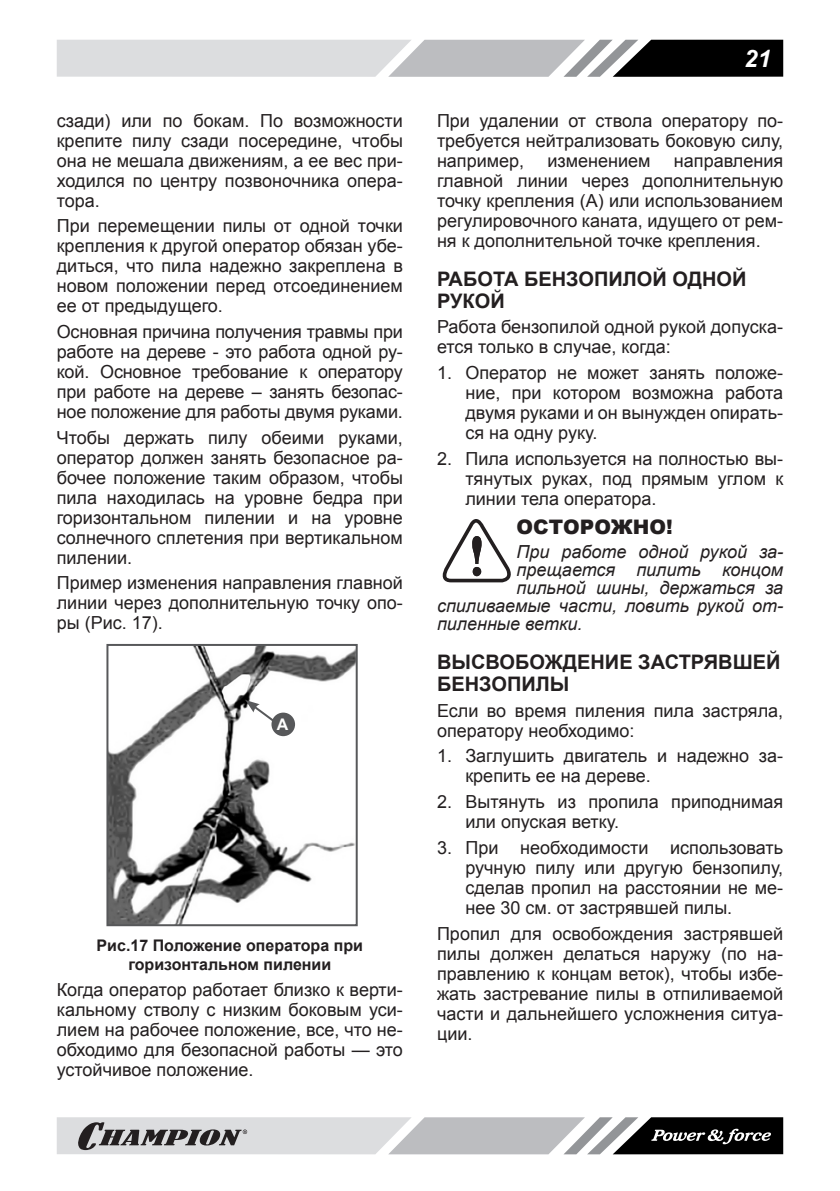
<style>
.page{position:relative;width:840px;height:1191px;background:#fff}
.page>*{position:absolute;margin:0;border:0;box-sizing:border-box;transform-origin:0 0}
.t1{font:italic 700 24px "Arial";color:#fff}
.t2{font:700 20px/22px "Arial";color:#231f20}
.t3{font:900 20px "Arial";color:#231f20}
.t4{font:18px/20px "Arial";color:#231f20;text-align:justify}
.t5{font:italic 18px "Arial";color:#231f20}
.t6{font:700 16px/19.2px "Arial";color:#231f20;text-align:center}
.t7{font:700 16px "Arial";color:#fff}
</style>
<div class="page">
<svg style="left:57px;top:40px;width:725px;height:37px;background:#a7a8aa"></svg>
<svg style="left:57px;top:1117px;width:725px;height:37px;background:#a1a2a3"></svg>
<img style="left:109px;top:647px;width:245px;height:276px">
<div style="left:106px;top:644px;width:251px;height:282px;border:2px solid #57585a"></div>
<div style="left:271px;top:712px;width:24px;height:24px;background:#57585a;border-radius:50%"></div>
<svg style="left:245px;top:700px;width:35px;height:26px"></svg>
<svg style="left:442px;top:519px;width:69px;height:63px"></svg>
<p class="t4" style="left:57px;top:110px;width:347px">сзади) или по бокам. По возможности крепите пилу сзади посередине, чтобы она не мешала движениям, а ее вес при&shy;ходился по центру позвоночника опера&shy;тора.</p>
<p class="t4" style="left:57px;top:216px;width:347px">При перемещении пилы от одной точки крепления к другой оператор обязан убе&shy;диться, что пила надежно закреплена в новом положении перед отсоединением ее от предыдущего.</p>
<p class="t4" style="left:57px;top:322px;width:347px">Основная причина получения травмы при работе на дереве - это работа одной ру&shy;кой. Основное требование к оператору при работе на дереве – занять безопас&shy;ное положение для работы двумя руками.</p>
<p class="t4" style="left:57px;top:427px;width:347px">Чтобы держать пилу обеими руками, оператор должен занять безопасное ра&shy;бочее положение таким образом, чтобы пила находилась на уровне бедра при горизонтальном пилении и на уровне солнечного сплетения при вертикальном пилении.</p>
<p class="t4" style="left:57px;top:573px;width:347px">Пример изменения направления главной линии через дополнительную точку опо&shy;ры (Рис. 17).</p>
<p class="t7" style="left:276px;top:714px;width:13px">А</p>
<p class="t6" style="left:97px;top:936px;width:268px">Рис.17 Положение оператора при горизонтальном пилении</p>
<p class="t4" style="left:57px;top:979px;width:347px">Когда оператор работает близко к верти&shy;кальному стволу с низким боковым уси&shy;лием на рабочее положение, все, что не&shy;обходимо для безопасной работы — это устойчивое положение.</p>
<h1 class="t1" style="left:743px;top:43px;width:28px">21</h1>
<p class="t4" style="left:437px;top:110px;width:347px">При удалении от ствола оператору по&shy;требуется нейтрализовать боковую силу, например,</p>
<p class="t4" style="left:437px;top:150px;width:347px;text-indent:237px">направления главной линии через дополнительную точку крепления (А) или использованием регулировочного каната, идущего от рем&shy;ня к дополнительной точке крепления.</p>
<p class="t2" style="left:437px;top:268px;width:311px">Работа бензопилой одной рукой</p>
<p class="t4" style="left:437px;top:317px;width:347px">Работа бензопилой одной рукой допуска&shy;ется только в случае, когда:</p>
<p class="t4" style="left:465px;top:363px;width:319px;text-indent:-28px">1. Оператор не может занять положе&shy;ние, при котором возможна работа двумя руками и он вынужден опирать&shy;ся на одну руку.</p>
<p class="t4" style="left:465px;top:448px;width:319px;text-indent:-28px">2. Пила используется на полностью вы&shy;тянутых руках, под прямым углом к линии тела оператора.</p>
<p class="t3" style="left:516px;top:513px;width:158px">ОСТОРОЖНО!</p>
<p class="t5" style="left:516px;top:540px;width:268px">При работе одной рукой за-</p>
<p class="t5" style="left:516px;top:558px;width:268px">прещается пилить концом</p>
<p class="t5" style="left:516px;top:576px;width:268px">пильной шины, держаться за</p>
<p class="t5" style="left:437px;top:594px;width:347px">спиливаемые части, ловить рукой от-</p>
<p class="t5" style="left:437px;top:612px;width:147px">пиленные ветки.</p>
<p class="t2" style="left:437px;top:652px;width:31px">Высв</p>
<p class="t4" style="left:547px;top:150px;width:105px">изменением</p>
<p class="t2" style="left:437px;top:652px;width:345px;text-indent:62px">обождение застрявшей бензопилы</p>
<p class="t4" style="left:437px;top:700px;width:347px">Если во время пиления пила застряла, оператору необходимо:</p>
<p class="t4" style="left:465px;top:746px;width:319px;text-indent:-28px">1. Заглушить двигатель и надежно за&shy;крепить ее на дереве.</p>
<p class="t4" style="left:465px;top:792px;width:319px;text-indent:-28px">2. Вытянуть из пропила приподнимая или опуская ветку.</p>
<p class="t4" style="left:465px;top:837px;width:319px;text-indent:-28px">3. При необходимости использовать ручную пилу или другую бензопилу, сделав пропил на расстоянии не ме&shy;нее 30 см. от застрявшей пилы.</p>
<p class="t4" style="left:437px;top:923px;width:347px">Пропил для освобождения застрявшей пилы должен делаться наружу (по на&shy;правлению к концам веток), чтобы избе&shy;жать застревание пилы в отпиливаемой части и дальнейшего усложнения ситуа&shy;ции.</p>
</div>
